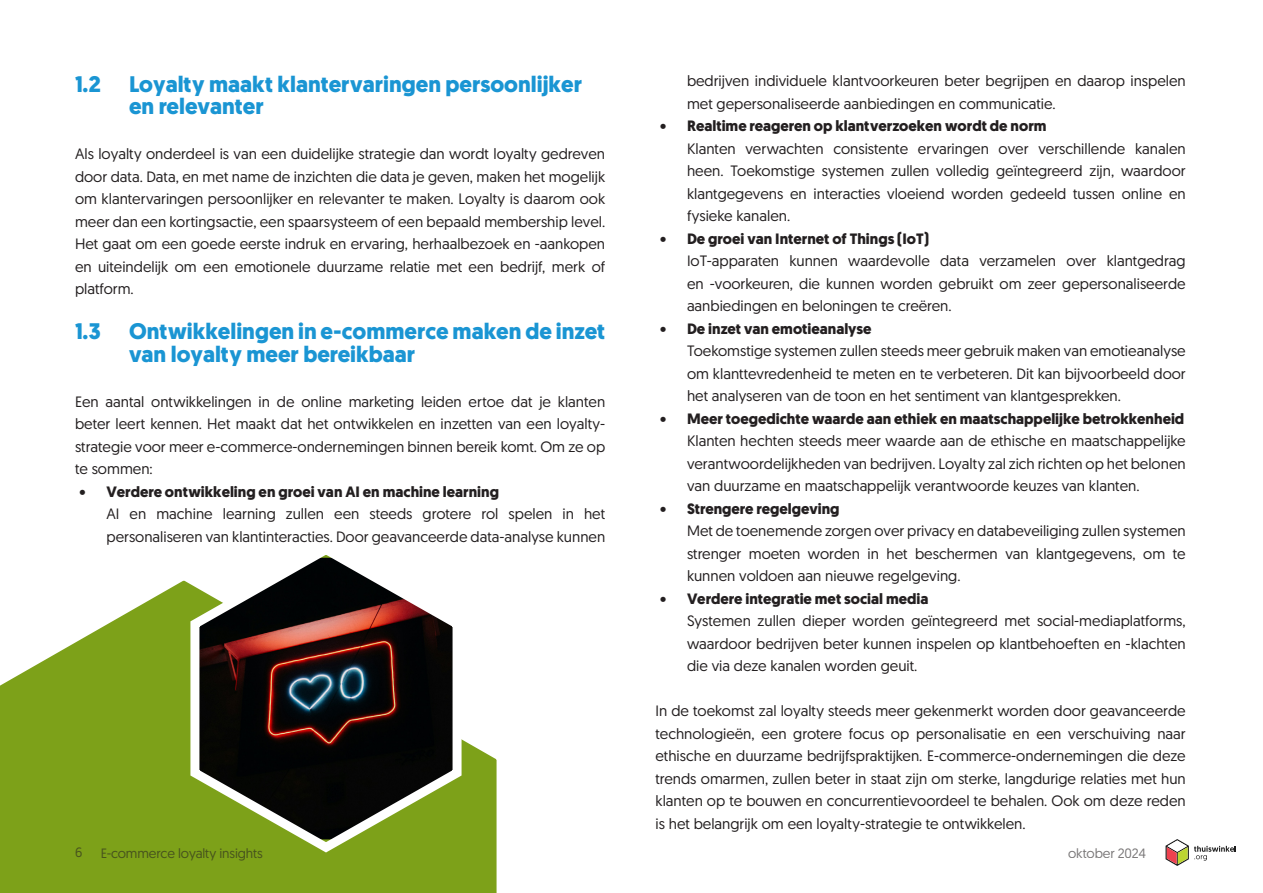
<style>
.page{position:relative;width:1263px;height:893px;background:#fff}
.page>*{position:absolute;margin:0;border:0;box-sizing:border-box;transform-origin:0 0}
.t1{font:700 22.5px "Geomanist";color:#1a95d3}
.t2{font:15px/22.5px "Geomanist";color:#231f20}
.t3{font:13.5px "Geomanist";letter-spacing:-.01em;color:#231f20}
.s1{font-weight:700}
</style>
<div class="page">
<svg style="left:0;top:580px;width:497px;height:313px"></svg>
<svg style="left:1165px;top:839px;width:71px;height:27px"></svg>
<svg style="left:186px;top:555px;width:283px;height:303px"></svg>
<p class="t1" style="left:75px;top:69px;width:508px">1.2 Loyalty maakt klantervaringen persoonlijker</p>
<p class="t1" style="left:129px;top:91px;width:136px">en relevanter</p>
<p class="t2" style="left:75px;top:142px;width:532px;text-align:justify">Als loyalty onderdeel is van een duidelijke strategie dan wordt loyalty gedreven door data. Data, en met name de inzichten die data je geven, maken het mogelijk om klantervaringen persoonlijker en relevanter te maken. Loyalty is daarom ook meer dan een kortingsactie, een spaarsysteem of een bepaald membership level.<br>Het gaat om een goede eerste indruk en ervaring, herhaalbezoek en -aankopen en uiteindelijk om een emotionele duurzame relatie met een bedrijf, merk of platform.</p>
<p class="t1" style="left:75px;top:316px;width:27px">1.3</p>
<p class="t1" style="left:129px;top:316px;width:478px">Ontwikkelingen in e-commerce maken de inzet</p>
<p class="t1" style="left:129px;top:339px;width:288px">van loyalty meer bereikbaar</p>
<p class="t2" style="left:75px;top:390px;width:532px;text-align:justify">Een aantal ontwikkelingen in de online marketing leiden ertoe dat je klanten beter leert kennen. Het maakt dat het ontwikkelen en inzetten van een loyalty&shy;strategie voor meer e-commerce-ondernemingen binnen bereik komt. Om ze op te sommen:</p>
<p class="t2" style="left:106px;top:480px;width:500px;text-indent:-27px"><span class="s1">• Verdere ontwikkeling en groei van AI en machine learning<br></span>AI en machine learning zullen een steeds grotere rol spelen in het personaliseren van klantinteracties. Door geavanceerde data-analyse kunnen</p>
<p class="t2" style="left:687px;top:69px;width:500px">bedrijven individuele klantvoorkeuren beter begrijpen en daarop inspelen met gepersonaliseerde aanbiedingen en communicatie.</p>
<p class="t2" style="left:687px;top:114px;width:500px;text-indent:-27px"><span class="s1">• Realtime reageren op klantverzoeken wordt de norm<br></span>Klanten verwachten consistente ervaringen over verschillende kanalen heen. Toekomstige systemen zullen volledig geïntegreerd zijn, waardoor klantgegevens en interacties vloeiend worden gedeeld tussen online en fysieke kanalen.</p>
<p class="t2" style="left:687px;top:227px;width:500px;text-indent:-27px"><span class="s1">• De groei van Internet of Things (IoT)<br></span>IoT-apparaten kunnen waardevolle data verzamelen over klantgedrag en -voorkeuren, die kunnen worden gebruikt om zeer gepersonaliseerde aanbiedingen en beloningen te creëren.</p>
<p class="t2" style="left:687px;top:317px;width:500px;text-indent:-27px"><span class="s1">• De inzet van emotieanalyse<br></span>Toekomstige systemen zullen steeds meer gebruik maken van emotieanalyse om klanttevredenheid te meten en te verbeteren. Dit kan bijvoorbeeld door het analyseren van de toon en het sentiment van klantgesprekken.</p>
<p class="t2" style="left:687px;top:407px;width:500px;text-align:justify;text-indent:-27px"><span class="s1">• Meer toegedichte waarde aan ethiek en maatschappelijke betrokkenheid </span>Klanten hechten steeds meer waarde aan de ethische en maatschappelijke verantwoordelijkheden van bedrijven. Loyalty zal zich richten op het belonen van duurzame en maatschappelijk verantwoorde keuzes van klanten.</p>
<p class="t2" style="left:687px;top:497px;width:500px;text-indent:-27px"><span class="s1">• Strengere regelgeving<br></span>Met de toenemende zorgen over privacy en databeveiliging zullen systemen strenger moeten worden in het beschermen van klantgegevens, om te kunnen voldoen aan nieuwe regelgeving.</p>
<p class="t2" style="left:687px;top:587px;width:500px;text-indent:-27px"><span class="s1">• Verdere integratie met social media<br></span>Systemen zullen dieper worden geïntegreerd met social-mediaplatforms, waardoor bedrijven beter kunnen inspelen op klantbehoeften en -klachten die via deze kanalen worden geuit.</p>
<p class="t2" style="left:655px;top:699px;width:532px;text-align:justify">In de toekomst zal loyalty steeds meer gekenmerkt worden door geavanceerde technologieën, een grotere focus op personalisatie en een verschuiving naar ethische en duurzame bedrijfspraktijken. E-commerce-ondernemingen die deze trends omarmen, zullen beter in staat zijn om sterke, langdurige relaties met hun klanten op te bouwen en concurrentievoordeel te behalen. Ook om deze reden is het belangrijk om een loyalty-strategie te ontwikkelen.</p>
<p class="t3" style="left:75px;top:844px;width:9px">6</p>
<p class="t3" style="left:100px;top:844px;width:164px">E-commerce loyalty insights</p>
<p class="t3" style="left:1068px;top:844px;width:79px">oktober 2024</p>
</div>
